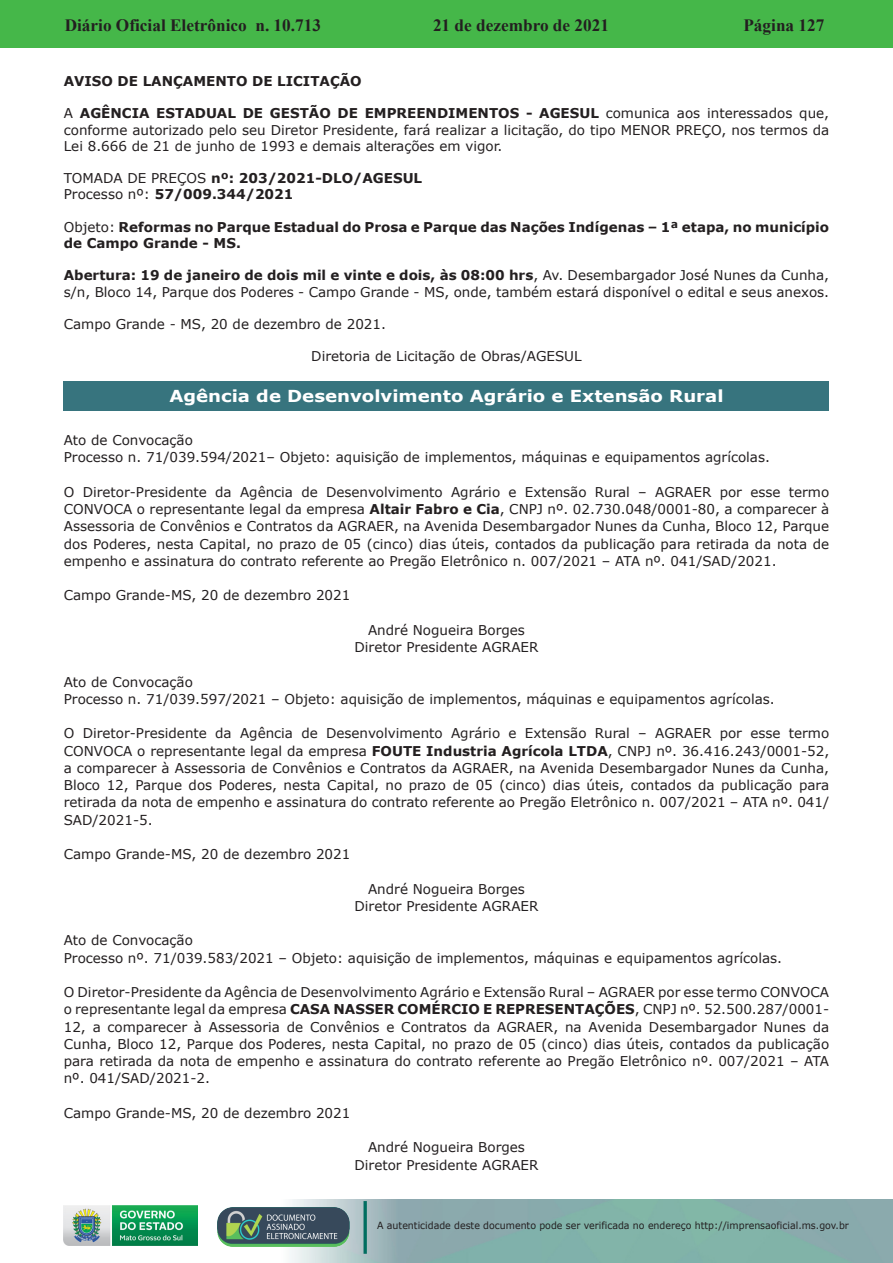
<style>
.page{position:relative;width:893px;height:1263px;background:#fff}
.page>*{position:absolute;margin:0;border:0;box-sizing:border-box;transform-origin:0 0}
.t1{font:700 17.25px "Times New Roman";color:#231f20}
.t2{font:700 16.5px "Verdana";color:#fff;scale:1.1 1}
.t3{font:13.5px/17.2px "Verdana";color:#231f20;text-align:justify}
.t4{font:700 13.5px/16.2px "Verdana";color:#231f20}
.t5{font:9.9px "Verdana";color:#231f20;scale:.95 1}
.s1{font-weight:700}
.s2{font-weight:400}
</style>
<div class="page">
<div style="left:0;top:0;width:893px;height:48px;background:#45b749"></div>
<img style="left:63px;top:1199px;width:830px;height:64px">
<img style="left:364px;top:1202px;width:2px;height:51px">
<img style="left:218px;top:1207px;width:132px;height:39px">
<img style="left:64px;top:1205px;width:134px;height:41px">
<div style="left:64px;top:381px;width:765px;height:29px;background:#37747e"></div>
<p class="t1" style="left:65px;top:13px;width:258px">Diário Oficial Eletrônico n. 10.713</p>
<p class="t1" style="left:433px;top:13px;width:177px">21 de dezembro de 2021</p>
<p class="t1" style="left:743px;top:13px;width:82px">Página 127</p>
<p class="t4" style="left:64px;top:73px;width:299px">AVISO DE LANÇAMENTO DE LICITAÇÃO</p>
<p class="t3" style="left:64px;top:105px;width:767px;line-height:16.2px">A <span class="s1">AGÊNCIA ESTADUAL DE GESTÃO DE EMPREENDIMENTOS - AGESUL</span> comunica aos interessados que, conforme autorizado pelo seu Diretor Presidente, fará realizar a licitação, do tipo MENOR PREÇO, nos termos da Lei 8.666 de 21 de junho de 1993 e demais alterações em vigor.</p>
<p class="t4" style="left:64px;top:170px;width:360px"><span class="s2">TOMADA DE PREÇOS</span> nº: 203/2021-DLO/AGESUL<br><span class="s2">Processo nº:</span> 57/009.344/2021</p>
<p class="t4" style="left:64px;top:219px;width:767px"><span class="s2">Objeto:</span> Reformas no Parque Estadual do Prosa e Parque das Nações Indígenas – 1ª etapa, no município de Campo Grande - MS.</p>
<p class="t3" style="left:64px;top:267px;width:767px;line-height:16.2px"><span class="s1">Abertura: 19 de janeiro de dois mil e vinte e dois, às 08:00 hrs</span>, Av. Desembargador José Nunes da Cunha, s/n, Bloco 14, Parque dos Poderes - Campo Grande - MS, onde, também estará disponível o edital e seus anexos.</p>
<p class="t3" style="left:64px;top:315px;width:324px">Campo Grande - MS, 20 de dezembro de 2021.</p>
<p class="t3" style="left:311px;top:348px;width:272px">Diretoria de Licitação de Obras/AGESUL</p>
<p class="t2" style="left:169px;top:384px;width:505px">Agência de Desenvolvimento Agrário e Extensão Rural</p>
<p class="t3" style="left:64px;top:431px;width:708px">Ato de Convocação<br>Processo n. 71/039.594/2021– Objeto: aquisição de implementos, máquinas e equipamentos agrícolas.</p>
<p class="t3" style="left:64px;top:483px;width:767px">O Diretor-Presidente da Agência de Desenvolvimento Agrário e Extensão Rural – AGRAER por esse termo CONVOCA o representante legal da empresa <span class="s1">Altair Fabro e Cia</span>, CNPJ nº. 02.730.048/0001-80, a comparecer à Assessoria de Convênios e Contratos da AGRAER, na Avenida Desembargador Nunes da Cunha, Bloco 12, Parque dos Poderes, nesta Capital, no prazo de 05 (cinco) dias úteis, contados da publicação para retirada da nota de empenho e assinatura do contrato referente ao Pregão Eletrônico n. 007/2021 – ATA nº. 041/SAD/2021.</p>
<p class="t3" style="left:64px;top:587px;width:288px">Campo Grande-MS, 20 de dezembro 2021</p>
<p class="t3" style="left:354px;top:621px;width:185px;text-align:center">André Nogueira Borges<br>Diretor Presidente AGRAER</p>
<p class="t3" style="left:64px;top:673px;width:712px">Ato de Convocação<br>Processo n. 71/039.597/2021 – Objeto: aquisição de implementos, máquinas e equipamentos agrícolas.</p>
<p class="t3" style="left:64px;top:725px;width:767px">O Diretor-Presidente da Agência de Desenvolvimento Agrário e Extensão Rural – AGRAER por esse termo CONVOCA o representante legal da empresa <span class="s1">FOUTE Industria Agrícola LTDA</span>, CNPJ nº. 36.416.243/0001-52, a comparecer à Assessoria de Convênios e Contratos da AGRAER, na Avenida Desembargador Nunes da Cunha, Bloco 12, Parque dos Poderes, nesta Capital, no prazo de 05 (cinco) dias úteis, contados da publicação para retirada da nota de empenho e assinatura do contrato referente ao Pregão Eletrônico n. 007/2021 – ATA nº. 041/ SAD/2021-5.</p>
<p class="t3" style="left:64px;top:845px;width:288px">Campo Grande-MS, 20 de dezembro 2021</p>
<p class="t3" style="left:354px;top:880px;width:185px;text-align:center">André Nogueira Borges<br>Diretor Presidente AGRAER</p>
<p class="t3" style="left:64px;top:932px;width:720px">Ato de Convocação<br>Processo nº. 71/039.583/2021 – Objeto: aquisição de implementos, máquinas e equipamentos agrícolas.</p>
<p class="t3" style="left:64px;top:983px;width:767px">O Diretor-Presidente da Agência de Desenvolvimento Agrário e Extensão Rural – AGRAER por esse termo CONVOCA o representante legal da empresa <span class="s1">CASA NASSER COMÉRCIO E REPRESENTAÇÕES</span>, CNPJ nº. 52.500.287/0001- 12, a comparecer à Assessoria de Convênios e Contratos da AGRAER, na Avenida Desembargador Nunes da Cunha, Bloco 12, Parque dos Poderes, nesta Capital, no prazo de 05 (cinco) dias úteis, contados da publicação para retirada da nota de empenho e assinatura do contrato referente ao Pregão Eletrônico nº. 007/2021 – ATA nº. 041/SAD/2021-2.</p>
<p class="t3" style="left:64px;top:1104px;width:288px">Campo Grande-MS, 20 de dezembro 2021</p>
<p class="t3" style="left:354px;top:1139px;width:185px;text-align:center">André Nogueira Borges<br>Diretor Presidente AGRAER</p>
<p class="t5" style="left:377px;top:1219px;width:498px">A autenticidade deste documento pode ser verificada no endereço http://imprensaoficial.ms.gov.br</p>
</div>
